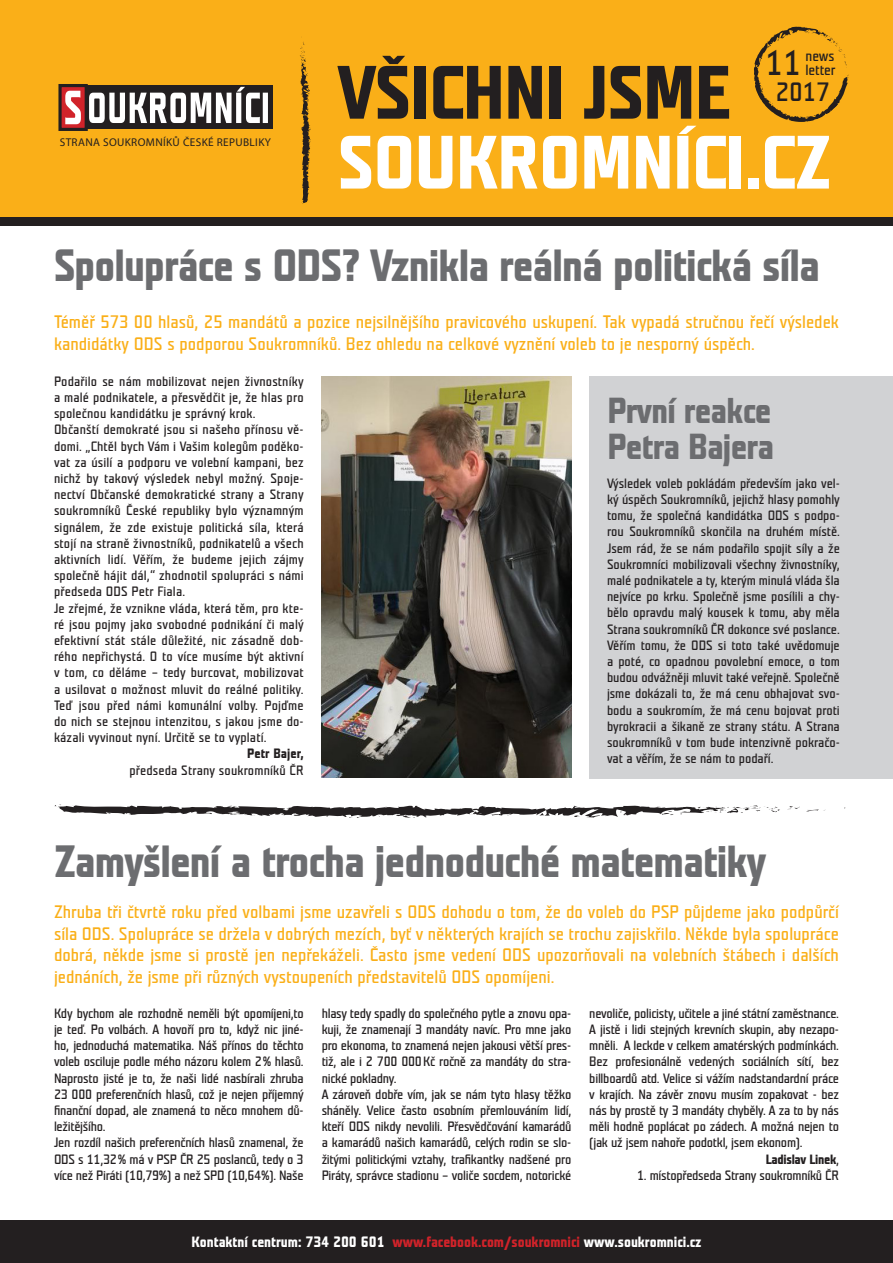
<style>
.page{position:relative;width:893px;height:1263px;background:#fff}
.page>*{position:absolute;margin:0;border:0;box-sizing:border-box;transform-origin:0 0}
.t1{font:700 75.3px/69.9px "Teuton Normal CE";letter-spacing:-.01em;color:#fff}
.t2{font:700 45px "Teuton Normal CE";letter-spacing:-.02em;color:#6c6d70}
.t3{font:700 36px/36px "Teuton Normal CE";letter-spacing:-.02em;color:#6c6d70}
.t4{font:34.65px "Teuton Normal CE";color:#231f20}
.t5{font:26.4px "Teuton Normal CE";color:#231f20}
.t6{font:18px/21.6px "Teuton Normal CE";color:#faaf18}
.t7{font:700 15px "Teuton Normal CE";color:#fff}
.t8{font:14.85px/14.2px "Teuton Normal CE";letter-spacing:-.01em;color:#231f20}
.t9{font:13.5px/16.2px "Teuton Normal CE";letter-spacing:-.02em;color:#231f20;text-align:justify}
.t10{font:13.5px "Teuton Normal CE";letter-spacing:.01em;color:#231f20}
.t11{font:700 13.5px "Teuton Normal CE";letter-spacing:-.02em;color:#231f20}
.t12{font:700 13.5px "Teuton Normal CE";letter-spacing:.01em;color:#231f20}
.t13{font:11.25px "Myriad Pro";letter-spacing:.03em;color:#231f20}
.s1{color:#231f20}
.s2{font-weight:400}
.s3{color:#d1232a}
</style>
<div class="page">
<div style="left:589px;top:376px;width:304px;height:403px;background:#d1d2d4"></div>
<div style="left:0;top:0;width:893px;height:225px;background:#faaf18"></div>
<div style="left:0;top:1221px;width:893px;height:42px;background:#231f20"></div>
<div style="left:0;top:217px;width:893px;height:8px;background:#231f20"></div>
<svg style="left:300px;top:37px;width:11px;height:167px"></svg>
<svg style="left:754px;top:26px;width:95px;height:96px"></svg>
<div style="left:81px;top:86px;width:191px;height:43px;background:#231f20"></div>
<div style="left:60px;top:86px;width:26px;height:43px;background:#d1232a"></div>
<div style="left:58px;top:84px;width:30px;height:47px;border:3px solid #231f20"></div>
<svg style="left:65px;top:91px;width:16px;height:33px"></svg>
<svg style="left:89px;top:87px;width:179px;height:36px"></svg>
<img style="left:322px;top:376px;width:249px;height:401px">
<svg style="left:787px;top:806px;width:38px;height:6px"></svg>
<svg style="left:54px;top:804px;width:726px;height:14px"></svg>
<p class="t13" style="left:60px;top:136px;width:213px">STRANA SOUKROMNÍKŮ ČESKÉ REPUBLIKY</p>
<p class="t4" style="left:765px;top:46px;width:38px">11</p>
<p class="t8" style="left:806px;top:49px;width:31px">news letter</p>
<p class="t5" style="left:776px;top:79px;width:56px">2017</p>
<p class="t1" style="left:338px;top:61px;width:494px"><span class="s1">VŠICHNI JSME<br></span>SOUKROMNÍCI.CZ</p>
<p class="t2" style="left:54px;top:243px;width:768px">Spolupráce s ODS? Vznikla reálná politická síla</p>
<p class="t6" style="left:54px;top:312px;width:786px">Téměř 573 00 hlasů, 25 mandátů a pozice nejsilnějšího pravicového uskupení. Tak vypadá stručnou řečí výsledek kandidátky ODS s podporou Soukromníků. Bez ohledu na celkové vyznění voleb to je nesporný úspěch.</p>
<p class="t9" style="left:54px;top:373px;width:251px">Podařilo se nám mobilizovat nejen živnostníky a malé podnikatele, a přesvědčit je, že hlas pro společnou kandidátku je správný krok.</p>
<p class="t9" style="left:54px;top:422px;width:251px">Občanští demokraté jsou si našeho přínosu vě&shy;domi. „Chtěl bych Vám i Vašim kolegům poděko&shy;vat za úsilí a podporu ve volební kampani, bez nichž by takový výsledek nebyl možný. Spoje&shy;nectví Občanské demokratické strany a Strany soukromníků České republiky bylo významným signálem, že zde existuje politická síla, která stojí na straně živnostníků, podnikatelů a všech aktivních lidí. Věřím, že budeme jejich zájmy společně hájit dál,“ zhodnotil spolupráci s námi předseda ODS Petr Fiala.</p>
<p class="t9" style="left:54px;top:600px;width:251px">Je zřejmé, že vznikne vláda, která těm, pro kte&shy;ré jsou pojmy jako svobodné podnikání či malý efektivní stát stále důležité, nic zásadně dob&shy;rého nepřichystá. O to více musíme být aktivní v tom, co děláme – tedy burcovat, mobilizovat a usilovat o možnost mluvit do reálné politiky.<br>Teď jsou před námi komunální volby. Pojďme do nich se stejnou intenzitou, s jakou jsme do&shy;kázali vyvinout nyní. Určitě se to vyplatí.</p>
<p class="t12" style="left:247px;top:747px;width:58px">Petr Bajer,</p>
<p class="t10" style="left:129px;top:763px;width:176px">předseda Strany soukromníků ČR</p>
<p class="t3" style="left:607px;top:394px;width:168px">První reakce<br>Petra Bajera</p>
<p class="t9" style="left:607px;top:476px;width:234px">Výsledek voleb pokládám především jako vel&shy;ký úspěch Soukromníků, jejichž hlasy pomohly tomu, že společná kandidátka ODS s podpo&shy;rou Soukromníků skončila na druhém místě.<br>Jsem rád, že se nám podařilo spojit síly a že Soukromníci mobilizovali všechny živnostníky, malé podnikatele a ty, kterým minulá vláda šla nejvíce po krku. Společně jsme posílili a chy&shy;bělo opravdu malý kousek k tomu, aby měla Strana soukromníků ČR dokonce své poslance.<br>Věřím tomu, že ODS si toto také uvědomuje a poté, co opadnou povolební emoce, o tom budou odvážněji mluvit také veřejně. Společně jsme dokázali to, že má cenu obhajovat svo&shy;bodu a soukromím, že má cenu bojovat proti byrokracii a šikaně ze strany státu. A Strana soukromníků v tom bude intenzivně pokračo&shy;vat a věřím, že se nám to podaří.</p>
<p class="t2" style="left:54px;top:839px;width:714px">Zamyšlení a trocha jednoduché matematiky</p>
<p class="t6" style="left:54px;top:902px;width:786px;text-align:justify">Zhruba tři čtvrtě roku před volbami jsme uzavřeli s ODS dohodu o tom, že do voleb do PSP půjdeme jako podpůrčí síla ODS. Spolupráce se držela v dobrých mezích, byť v některých krajích se trochu zajiskřilo. Někde byla spolupráce dobrá, někde jsme si prostě jen nepřekáželi. Často jsme vedení ODS upozorňovali na volebních štábech i dalších jednáních, že jsme při různých vystoupeních představitelů ODS opomíjeni.</p>
<p class="t9" style="left:54px;top:1005px;width:251px">Kdy bychom ale rozhodně neměli být opomíjeni,to je teď. Po volbách. A hovoří pro to, když nic jiné&shy;ho, jednoduchá matematika. Náš přínos do těchto voleb osciluje podle mého názoru kolem 2% hlasů.<br>Naprosto jisté je to, že naši lidé nasbírali zhruba 23 000 preferenčních hlasů, což je nejen příjemný finanční dopad, ale znamená to něco mnohem dů&shy;ležitějšího.</p>
<p class="t9" style="left:54px;top:1135px;width:251px">Jen rozdíl našich preferenčních hlasů znamenal, že ODS s 11,32% má v PSP ČR 25 poslanců, tedy o 3 více než Piráti (10,79%) a než SPD (10,64%). Naše</p>
<p class="t9" style="left:322px;top:1005px;width:251px">hlasy tedy spadly do společného pytle a znovu opa&shy;kuji, že znamenají 3 mandáty navíc. Pro mne jako pro ekonoma, to znamená nejen jakousi větší pres&shy;tiž, ale i 2 700 000Kč ročně za mandáty do stra&shy;nické pokladny.</p>
<p class="t9" style="left:322px;top:1086px;width:251px">A zároveň dobře vím, jak se nám tyto hlasy těžko sháněly. Velice často osobním přemlouváním lidí, kteří ODS nikdy nevolili. Přesvědčování kamarádů a kamarádů našich kamarádů, celých rodin se slo&shy;žitými politickými vztahy, trafikantky nadšené pro Piráty, správce stadionu – voliče socdem, notorické</p>
<p class="t9" style="left:589px;top:1005px;width:251px">nevoliče, policisty, učitele a jiné státní zaměstnance.<br>A jistě i lidi stejných krevních skupin, aby nezapo&shy;mněli. A leckde v celkem amatérských podmínkách.<br>Bez profesionálně vedených sociálních sítí, bez billboardů atd. Velice si vážím nadstandardní práce v krajích. Na závěr znovu musím zopakovat - bez nás by prostě ty 3 mandáty chyběly. A za to by nás měli hodně poplácat po zádech. A možná nejen to (jak už jsem nahoře podotkl, jsem ekonom).</p>
<p class="t11" style="left:766px;top:1152px;width:75px">Ladislav Linek<span class="s2">,</span></p>
<p class="t9" style="left:637px;top:1167px;width:203px">1. místopředseda Strany soukromníků ČR</p>
<p class="t7" style="left:191px;top:1234px;width:511px">Kontaktní centrum: 734 200 601 <span class="s3">www.facebook.com/soukromnici</span> www.soukromnici.cz</p>
</div>
